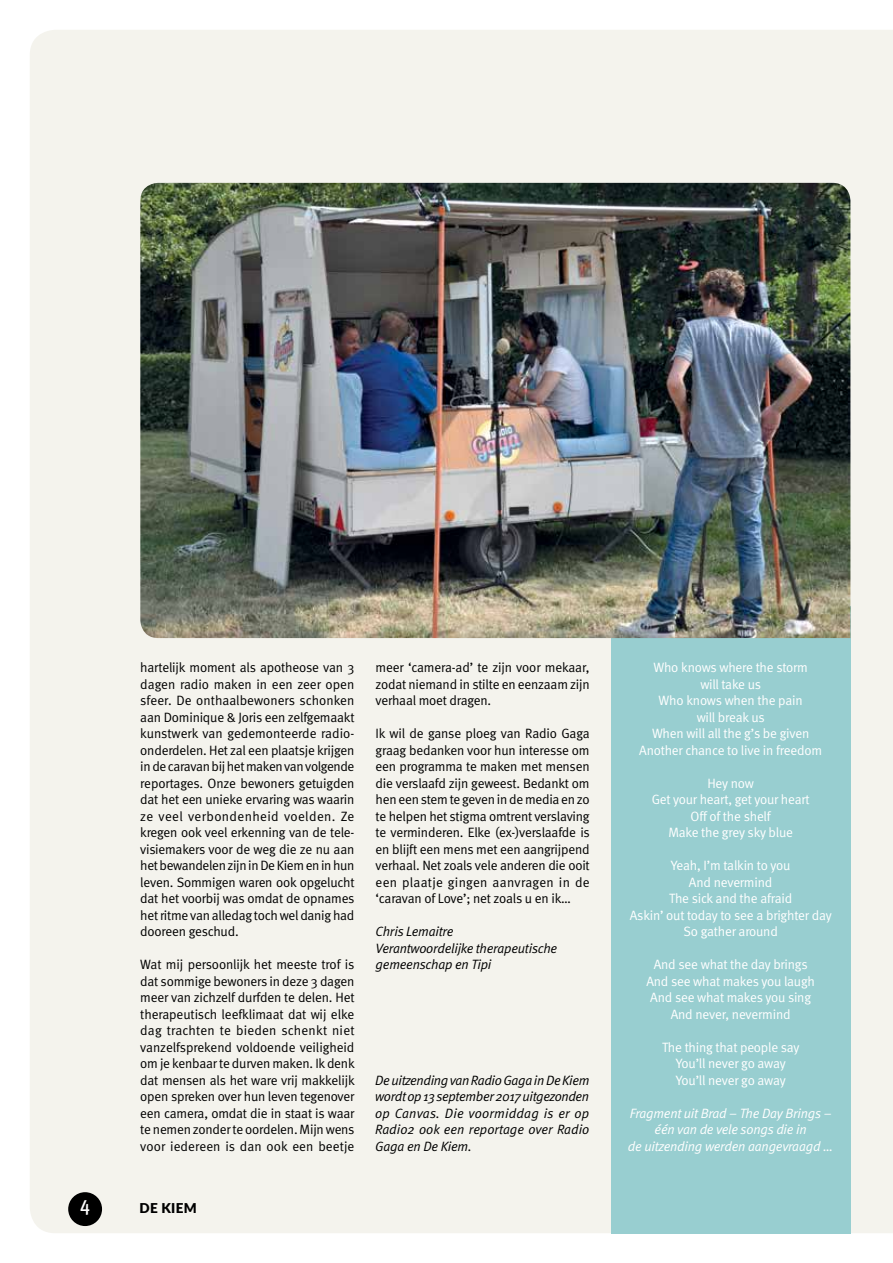
<style>
.page{position:relative;width:893px;height:1263px;background:#fff}
.page>*{position:absolute;margin:0;border:0;box-sizing:border-box;transform-origin:0 0}
.t1{font:500 21px "Meta Cond";color:#fff}
.t2{font:13.5px/16.5px "Meta Normal";letter-spacing:-.015em;color:#000;text-align:justify}
.t3{font:13.5px/16.5px "Meta Normal";letter-spacing:-.015em;color:#fff;text-align:center}
.t4{font:italic 13.5px/16.5px "Meta Normal";letter-spacing:-.015em;color:#000;text-align:justify}
.t5{font:italic 13.5px/16.5px "Meta Normal";letter-spacing:-.015em;color:#fff;text-align:center}
.t6{font:900 13.5px "Lato";letter-spacing:.02em;color:#000}
</style>
<div class="page">
<div style="left:30px;top:30px;width:863px;height:1203px;background:#f4f3ed"></div>
<div style="left:611px;top:606px;width:239px;height:627px;background:#98ced0"></div>
<img style="left:140px;top:183px;width:710px;height:455px">
<div style="left:68px;top:1192px;width:34px;height:34px;background:#000;border-radius:50%"></div>
<p class="t2" style="left:140px;top:659px;width:216px">hartelijk moment als apotheose van 3 dagen radio maken in een zeer open sfeer. De onthaalbewoners schonken aan Dominique &amp; Joris een zelfgemaakt kunstwerk van gedemonteerde radio&shy;onderdelen. Het zal een plaatsje krijgen in de caravan bij het maken van volgende reportages. Onze bewoners getuigden dat het een unieke ervaring was waarin ze veel verbondenheid voelden. Ze kregen ook veel erkenning van de tele&shy;visiemakers voor de weg die ze nu aan het bewandelen zijn in De Kiem en in hun leven. Sommigen waren ook opgelucht dat het voorbij was omdat de opnames het ritme van alledag toch wel danig had dooreen geschud.</p>
<p class="t2" style="left:140px;top:956px;width:216px">Wat mij persoonlijk het meeste trof is dat sommige bewoners in deze 3 dagen meer van zichzelf durfden te delen. Het therapeutisch leefklimaat dat wij elke dag trachten te bieden schenkt niet vanzelfsprekend voldoende veiligheid om je kenbaar te durven maken. Ik denk dat mensen als het ware vrij makkelijk open spreken over hun leven tegenover een camera, omdat die in staat is waar te nemen zonder te oordelen. Mijn wens voor iedereen is dan ook een beetje</p>
<h1 class="t1" style="left:80px;top:1192px;width:11px">4</h1>
<p class="t6" style="left:140px;top:1198px;width:59px">DE KIEM</p>
<p class="t2" style="left:376px;top:659px;width:216px">meer ‘camera-ad’ te zijn voor mekaar, zodat niemand in stilte en eenzaam zijn verhaal moet dragen.</p>
<p class="t2" style="left:376px;top:725px;width:216px">Ik wil de ganse ploeg van Radio Gaga graag bedanken voor hun interesse om een programma te maken met mensen die verslaafd zijn geweest. Bedankt om hen een stem te geven in de media en zo te helpen het stigma omtrent verslaving te verminderen. Elke (ex-)verslaafde is en blijft een mens met een aangrijpend verhaal. Net zoals vele anderen die ooit een plaatje gingen aanvragen in de ‘caravan of Love’; net zoals u en ik…</p>
<p class="t4" style="left:376px;top:923px;width:183px;text-align:left">Chris Lemaitre<br>Verantwoordelijke therapeutische gemeenschap en Tipi</p>
<p class="t4" style="left:375px;top:1071px;width:216px">De uitzending van Radio Gaga in De Kiem wordt op 13 september 2017 uitgezonden op Canvas. Die voormiddag is er op Radio2 ook een reportage over Radio Gaga en De Kiem.</p>
<p class="t3" style="left:639px;top:659px;width:184px">Who knows where the storm<br>will take us<br>Who knows when the pain<br>will break us<br>When will all the g’s be given<br>Another chance to live in freedom</p>
<p class="t3" style="left:652px;top:774px;width:160px">Hey now<br>Get your heart, get your heart<br>Off of the shelf<br>Make the grey sky blue</p>
<p class="t3" style="left:630px;top:857px;width:203px">Yeah, I’m talkin to you<br>And nevermind<br>The sick and the afraid<br>Askin’ out today to see a brighter day<br>So gather around</p>
<p class="t3" style="left:646px;top:956px;width:170px">And see what the day brings<br>And see what makes you laugh<br>And see what makes you sing<br>And never, nevermind</p>
<p class="t3" style="left:662px;top:1038px;width:139px">The thing that people say<br>You’ll never go away<br>You’ll never go away</p>
<p class="t5" style="left:628px;top:1104px;width:207px">Fragment uit Brad – The Day Brings – één van de vele songs die in<br>de uitzending werden aangevraagd …</p>
</div>
